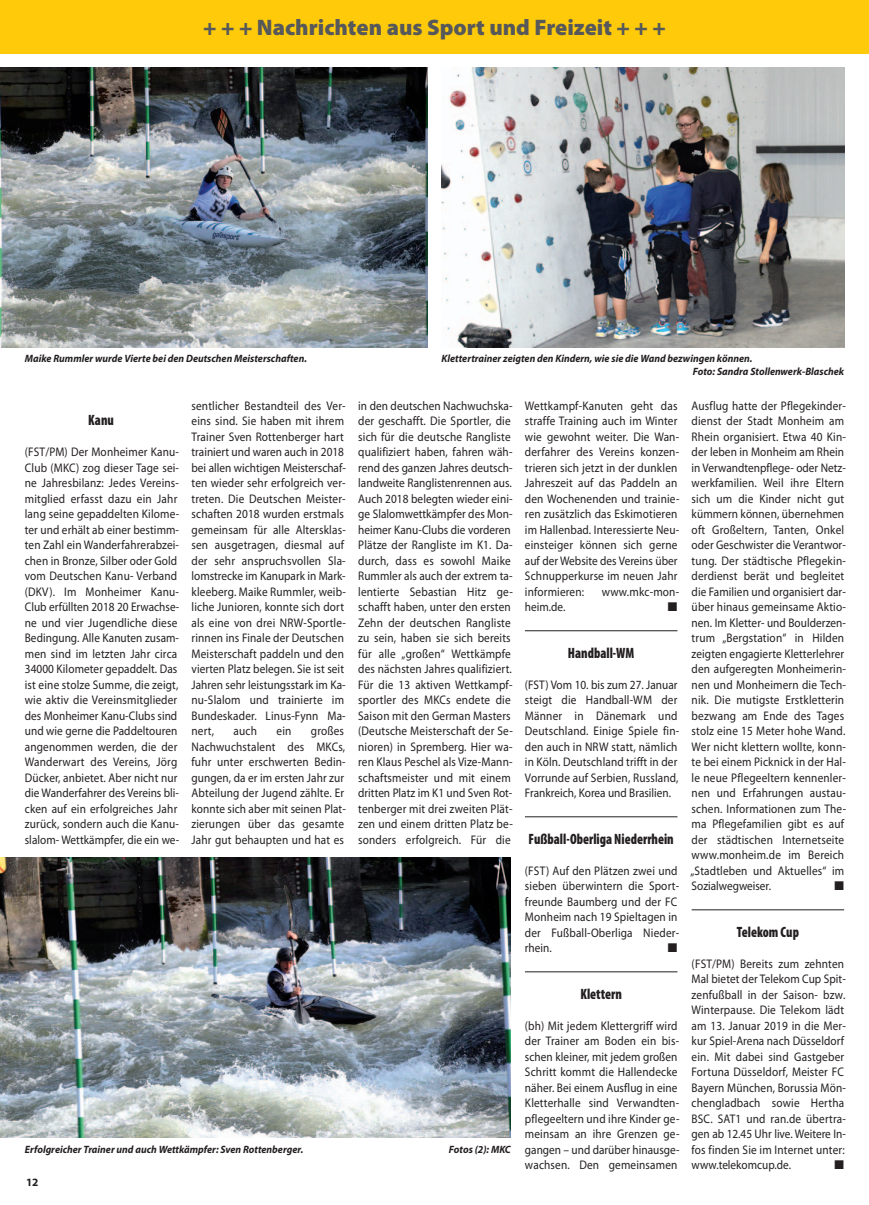
<style>
.page{position:relative;width:869px;height:1205px;background:#fff}
.page>*{position:absolute;margin:0;border:0;box-sizing:border-box;transform-origin:0 0}
.t1{font:900 22.5px "Myriad Pro";color:#57585a}
.t2{font:900 condensed 15px "Myriad Pro";color:#231f20;scale:.9 1}
.t3{font:12.5px/15.5px "Myriad Pro";letter-spacing:.015em;color:#231f20;scale:.9 1}
.t4{font:12.5px "Zapf Dingbats ITC";color:#231f20}
.t5{font:700 11.25px "Myriad Pro";color:#231f20}
.t6{font:italic 700 10.62px/12.5px "Myriad Pro";color:#231f20;scale:.95 1}
.s1{font-weight:600;font-size:7.5px;color:#fff}
</style>
<div class="page">
<div style="left:0;top:0;width:868px;height:53px;background:#feca0a"></div>
<hr style="left:524px;top:630px;width:153px;height:1px;background:#231f20">
<hr style="left:524px;top:816px;width:153px;height:1px;background:#231f20">
<hr style="left:524px;top:971px;width:153px;height:1px;background:#231f20">
<hr style="left:691px;top:909px;width:152px;height:1px;background:#231f20">
<img style="left:0;top:67px;width:427px;height:280px">
<img style="left:441px;top:67px;width:402px;height:280px">
<img style="left:0;top:857px;width:510px;height:280px">
<h1 class="t1" style="left:203px;top:19px;width:464px">+ + + Nachrichten aus Sport und Freizeit + + +</h1>
<p class="t6" style="left:25px;top:353px;width:298px">Maike Rummler wurde Vierte bei den Deutschen Meisterschaften.</p>
<p class="t6" style="left:692px;top:353px;width:161px;text-indent:-251px">Klettertrainer zeigten den Kindern, wie sie die Wand bezwingen können.<br>Foto: Sandra Stollenwerk-Blaschek</p>
<p class="t2" style="left:88px;top:415px;width:30px">Kanu</p>
<p class="t3" style="left:25px;top:445px;width:173px">(FST/PM) Der Monheimer Kanu-<br>Club (MKC) zog dieser Tage sei&shy;ne Jahresbilanz: Jedes Vereins - mitglied erfasst dazu ein Jahr lang seine gepaddelten Kilome&shy;ter und erhält ab einer bestimm&shy;ten Zahl ein Wanderfahrerabzei&shy;chen in Bronze, Silber oder Gold vom Deutschen Kanu- Verband (DKV). Im Monheimer Kanu-<br>Club erfüllten 2018 20 Erwachse&shy;ne und vier Jugendliche diese<br>Bedingung. Alle Kanuten zusam&shy;men sind im letzten Jahr circa<br>34000 Kilometer gepaddelt. Das ist eine stolze Summe, die zeigt, wie aktiv die Vereinsmitglieder des Monheimer Kanu-Clubs sind und wie gerne die Paddeltouren angenommen werden, die der<br>Wanderwart des Vereins, Jörg<br>Dücker, anbietet. Aber nicht nur die Wanderfahrer des Vereins bli&shy;cken auf ein erfolgreiches Jahr zurück, sondern auch die Kanu - slalom- Wettkämpfer, die ein we-</p>
<p class="t3" style="left:191px;top:399px;width:173px">sentlicher Bestandteil des Ver&shy;eins sind. Sie haben mit ihrem<br>Trainer Sven Rottenberger hart trainiert und waren auch in 2018 bei allen wichtigen Meisterschaf&shy;ten wieder sehr erfolgreich ver&shy;treten. Die Deutschen Meister&shy;schaften 2018 wurden erstmals gemeinsam für alle Altersklas&shy;sen ausgetragen, diesmal auf der sehr anspruchsvollen Sla&shy;lomstrecke im Kanupark in Mark&shy;kleeberg. Maike Rummler, weib&shy;liche Junioren, konnte sich dort als eine von drei NRW-Sportle&shy;rinnen ins Finale der Deutschen<br>Meisterschaft paddeln und den vierten Platz belegen. Sie ist seit<br>Jahren sehr leistungsstark im Ka&shy;nu-Slalom und trainierte im<br>Bundeskader. Linus-Fynn Ma&shy;nert,</p>
<p class="t3" style="left:191px;top:724px;width:173px;text-indent:119px">großes<br>Nachwuchs talent des MKCs, fuhr unter erschwerten Bedin&shy;gungen, da er im ersten Jahr zur<br>Abteilung der Jugend zählte. Er konnte sich aber mit seinen Plat&shy;zierungen über das gesamte<br>Jahr gut behaupten und hat es</p>
<p class="t3" style="left:233px;top:724px;width:28px">auch</p>
<p class="t3" style="left:276px;top:724px;width:18px">ein</p>
<p class="t3" style="left:358px;top:399px;width:173px">in den deutschen Nachwuchska&shy;der geschafft. Die Sportler, die sich für die deutsche Rangliste qualifiziert haben, fahren wäh&shy;rend des ganzen Jahres deutsch&shy;landweite Ranglistenrennen aus.<br>Auch 2018 belegten wieder eini&shy;ge Slalomwettkämpfer des Mon&shy;heimer Kanu-Clubs die vorderen<br>Plätze der Rangliste im K1. Da&shy;durch, dass es sowohl Maike<br>Rummler als auch der extrem ta&shy;lentierte Sebastian Hitz ge&shy;schafft haben, unter den ersten<br>Zehn der deutschen Rangliste zu sein, haben sie sich bereits für alle „großen“ Wettkämpfe des nächsten Jahres qualifiziert.<br>Für die 13 aktiven Wettkampf&shy;sportler des MKCs endete die<br>Saison mit den German Masters (Deutsche Meisterschaft der Se&shy;nioren) in Spremberg. Hier wa&shy;ren Klaus Peschel als Vize-Mann&shy;schaftsmeister und mit einem dritten Platz im K1 und Sven Rot&shy;tenberger mit drei zweiten Plät&shy;zen und einem dritten Platz be&shy;sonders erfolgreich. Für die</p>
<p class="t3" style="left:524px;top:399px;width:173px">Wettkampf-Kanuten geht das straffe Training auch im Winter wie gewohnt weiter. Die Wan&shy;derfahrer des Vereins konzen&shy;trieren sich jetzt in der dunklen<br>Jahreszeit auf das Paddeln an den Wochenenden und trainie&shy;ren zusätzlich das Eskimotieren im Hallenbad. Interessierte Neu&shy;einsteiger können sich gerne auf der Website des Vereins über<br>Schnupperkurse im neuen Jahr informieren:</p>
<p class="t3" style="left:601px;top:585px;width:87px">www.mkc-mon-</p>
<p class="t3" style="left:524px;top:600px;width:46px">heim.de.</p>
<p class="t4" style="left:667px;top:602px;width:11px">■</p>
<p class="t2" style="left:567px;top:647px;width:75px">Handball-WM</p>
<p class="t3" style="left:524px;top:678px;width:173px">(FST) Vom 10. bis zum 27. Januar steigt die Handball-WM der<br>Männer in Dänemark und<br>Deutschland. Einige Spiele fin&shy;den auch in NRW statt, nämlich in Köln. Deutschland trifft in der<br>Vorrunde auf Serbien, Russland,<br>Frankreich, Korea und Brasilien.</p>
<p class="t2" style="left:528px;top:833px;width:163px">Fußball-Oberliga Niederrhein</p>
<p class="t3" style="left:524px;top:864px;width:173px">(FST) Auf den Plätzen zwei und sieben überwintern die Sport&shy;freunde Baumberg und der FC<br>Monheim nach 19 Spieltagen in der Fußball-Oberliga Nieder&shy;rhein.</p>
<p class="t4" style="left:667px;top:943px;width:11px">■</p>
<p class="t6" style="left:25px;top:1144px;width:294px">Erfolgreicher Trainer und auch Wettkämpfer: Sven Rottenberger.</p>
<p class="t6" style="left:449px;top:1144px;width:66px">Fotos (2): MKC</p>
<p class="t5" style="left:26px;top:1178px;width:18px">12<span class="s1">··</span></p>
<p class="t2" style="left:580px;top:988px;width:48px">Klettern</p>
<p class="t3" style="left:524px;top:1019px;width:173px">(bh) Mit jedem Klettergriff wird der Trainer am Boden ein bis&shy;schen kleiner, mit jedem großen<br>Schritt kommt die Hallendecke näher. Bei einem Ausflug in eine<br>Kletterhalle sind Verwandten&shy;pflegeeltern und ihre Kinder ge&shy;meinsam an ihre Grenzen ge&shy;gangen – und darüber hinausge&shy;wachsen. Den gemeinsamen</p>
<p class="t3" style="left:690px;top:399px;width:174px">Ausflug hatte der Pflegekinder&shy;dienst der Stadt Monheim am<br>Rhein organisiert. Etwa 40 Kin&shy;der leben in Monheim am Rhein in Verwandtenpflege- oder Netz&shy;werkfamilien. Weil ihre Eltern sich um die Kinder nicht gut kümmern können, übernehmen oft Großeltern, Tanten, Onkel oder Geschwister die Verantwor&shy;tung. Der städtische Pflegekin&shy;derdienst berät und begleitet die Familien und organisiert dar&shy;über hinaus gemeinsame Aktio&shy;nen. Im Kletter- und Boulderzen&shy;trum „Bergstation“ in Hilden zeigten engagierte Kletterlehrer den aufgeregten Monheimerin&shy;nen und Monheimern die Tech&shy;nik. Die mutigste Erstkletterin bezwang am Ende des Tages stolz eine 15 Meter hohe Wand.<br>Wer nicht klettern wollte, konn&shy;te bei einem Picknick in der Hal&shy;le neue Pflegeeltern kennenler&shy;nen und Erfahrungen austau&shy;schen. Informationen zum The&shy;ma Pflegefamilien gibt es auf der städtischen Internetseite www.monheim.de im Bereich „Stadtleben und Aktuelles“ im<br>Sozialwegweiser.</p>
<p class="t4" style="left:834px;top:881px;width:11px">■</p>
<p class="t2" style="left:736px;top:926px;width:71px">Telekom Cup</p>
<p class="t3" style="left:691px;top:957px;width:173px">(FST/PM) Bereits zum zehnten<br>Mal bietet der Telekom Cup Spit&shy;zenfußball in der Saison- bzw.<br>Winterpause. Die Telekom lädt am 13. Januar 2019 in die Mer&shy;kur Spiel-Arena nach Düsseldorf ein. Mit dabei sind Gastgeber<br>Fortuna Düsseldorf, Meister FC<br>Bayern München, Borussia Mön&shy;chengladbach sowie Hertha<br>BSC. SAT1 und ran.de übertra&shy;gen ab 12.45 Uhr live. Weitere In&shy;fos finden Sie im Internet unter: www.telekomcup.de.</p>
<p class="t4" style="left:834px;top:1160px;width:11px">■</p>
</div>
